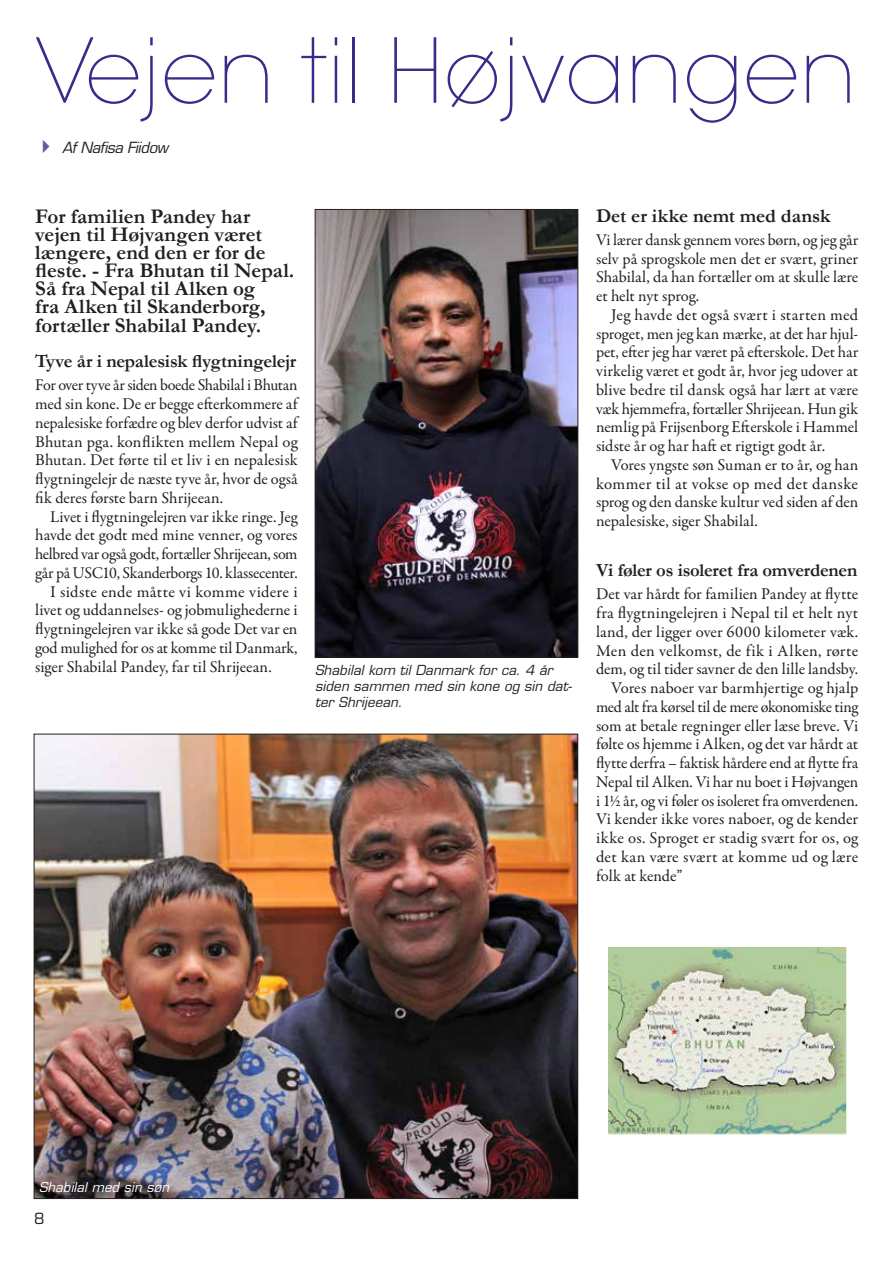
<style>
.page{position:relative;width:893px;height:1263px;background:#fff}
.page>*{position:absolute;margin:0;border:0;box-sizing:border-box;transform-origin:0 0}
.t1{font:200 88.5px "Avant Garde";letter-spacing:.01em;color:#362d8b}
.t2{font:700 21px/18.1px "Garamond";color:#231f20}
.t3{font:700 19.5px "Garamond";letter-spacing:-.005em;color:#231f20}
.t4{font:700 18.75px "Garamond";letter-spacing:-.01em;color:#231f20}
.t5{font:700 18.6px "Garamond";letter-spacing:-.015em;color:#231f20}
.t6{font:16.5px/18.8px "Garamond Premr Pro";letter-spacing:-.005em;color:#231f20;text-align:justify}
.t7{font:16.5px "Garamond Premr Pro";letter-spacing:.015em;color:#231f20}
.t8{font:italic 15px "Eurostile";letter-spacing:-.025em;color:#231f20}
.t9{font:15px "Eurostile";color:#231f20}
.t10{font:italic 13.5px/15.8px "Eurostile";letter-spacing:.01em;color:#231f20}
.t11{font:italic 13.35px "Eurostile";letter-spacing:.01em;color:#fff}
.s1{color:#6d57a5}
</style>
<div class="page">
<img style="left:36px;top:736px;width:540px;height:461px">
<img style="left:317px;top:211px;width:259px;height:445px">
<div style="left:315px;top:209px;width:263px;height:449px;border:1px solid #231f20"></div>
<img style="left:609px;top:948px;width:236px;height:184px">
<div style="left:607px;top:946px;width:240px;height:188px;border:1px solid #fff"></div>
<h1 class="t1" style="left:35px;top:19px;width:823px">Vejen til Højvangen</h1>
<p class="t8" style="left:35px;top:139px;width:134px"><span class="s1">✔</span> Af Nafisa Fiidow</p>
<p class="t2" style="left:35px;top:207px;width:261px">For familien Pandey har vejen til Højvangen været længere, end den er for de fleste. - Fra Bhutan til Nepal.<br>Så fra Nepal til Alken og<br>fra Alken til Skanderborg, fortæller Shabilal Pandey.</p>
<p class="t4" style="left:35px;top:349px;width:263px">Tyve år i nepalesisk flygtningelejr</p>
<p class="t6" style="left:35px;top:376px;width:264px">For over tyve år siden boede Shabilal i Bhutan med sin kone. De er begge efterkommere af nepalesiske forfædre og blev derfor udvist af Bhutan pga. konflikten mellem Nepal og Bhutan. Det førte til et liv i en nepalesisk flygtningelejr de næste tyve år, hvor de også fik deres første barn Shrijeean.</p>
<p class="t6" style="left:50px;top:507px;width:249px">Livet i flygtningelejren var ikke ringe. Jeg</p>
<p class="t6" style="left:35px;top:526px;width:264px">havde det godt med mine venner, og vores</p>
<p class="t6" style="left:35px;top:545px;width:264px">helbred var også godt, fortæller Shrijeean, som</p>
<p class="t6" style="left:35px;top:564px;width:264px">går på USC10, Skanderborgs 10. klassecenter.</p>
<p class="t7" style="left:50px;top:581px;width:249px">I sidste ende måtte vi komme videre i</p>
<p class="t6" style="left:35px;top:601px;width:264px">livet og uddannelses- og jobmulighederne i</p>
<p class="t6" style="left:35px;top:620px;width:264px">flygtningelejren var ikke så gode Det var en</p>
<p class="t6" style="left:35px;top:639px;width:264px">god mulighed for os at komme til Danmark,</p>
<p class="t6" style="left:35px;top:657px;width:238px">siger Shabilal Pandey, far til Shrijeean.</p>
<p class="t10" style="left:315px;top:662px;width:259px">Shabilal kom til Danmark for ca. 4 år siden sammen med sin kone og sin dat&shy;ter Shrijeean.</p>
<p class="t3" style="left:596px;top:202px;width:236px">Det er ikke nemt med dansk</p>
<p class="t6" style="left:596px;top:231px;width:264px">Vi lærer dansk gennem vores børn, og jeg går selv på sprogskole men det er svært, griner Shabilal, da han fortæller om at skulle lære et helt nyt sprog.</p>
<p class="t6" style="left:596px;top:306px;width:264px;text-indent:15px">Jeg havde det også svært i starten med sproget, men jeg kan mærke, at det har hjul&shy;pet, efter jeg har været på efterskole. Det har virkelig været et godt år, hvor jeg udover at blive bedre til dansk også har lært at være væk hjemmefra, fortæller Shrijeean. Hun gik nemlig på Frijsenborg Efterskole i Hammel sidste år og har haft et rigtigt godt år.</p>
<p class="t6" style="left:596px;top:456px;width:264px;text-indent:15px">Vores yngste søn Suman er to år, og han kommer til at vokse op med det danske sprog og den danske kultur ved siden af den nepalesiske, siger Shabilal.</p>
<p class="t5" style="left:596px;top:558px;width:263px">Vi føler os isoleret fra omverdenen</p>
<p class="t6" style="left:596px;top:585px;width:264px">Det var hårdt for familien Pandey at flytte</p>
<p class="t6" style="left:596px;top:604px;width:264px">fra flygtningelejren i Nepal til et helt nyt</p>
<p class="t6" style="left:596px;top:623px;width:264px">land, der ligger over 6000 kilometer væk.</p>
<p class="t6" style="left:596px;top:641px;width:264px">Men den velkomst, de fik i Alken, rørte</p>
<p class="t6" style="left:596px;top:660px;width:264px">dem, og til tider savner de den lille landsby.</p>
<p class="t6" style="left:611px;top:679px;width:249px">Vores naboer var barmhjertige og hjalp</p>
<p class="t6" style="left:596px;top:698px;width:264px">med alt fra kørsel til de mere økonomiske ting</p>
<p class="t6" style="left:596px;top:716px;width:264px">som at betale regninger eller læse breve. Vi</p>
<p class="t6" style="left:596px;top:735px;width:264px">følte os hjemme i Alken, og det var hårdt at</p>
<p class="t6" style="left:596px;top:754px;width:264px">flytte derfra – faktisk hårdere end at flytte fra</p>
<p class="t6" style="left:596px;top:773px;width:264px">Nepal til Alken. Vi har nu boet i Højvangen</p>
<p class="t6" style="left:596px;top:791px;width:264px">i 1½ år, og vi føler os isoleret fra omverdenen.</p>
<p class="t6" style="left:596px;top:810px;width:264px">Vi kender ikke vores naboer, og de kender</p>
<p class="t6" style="left:596px;top:829px;width:264px">ikke os. Sproget er stadig svært for os, og</p>
<p class="t6" style="left:596px;top:848px;width:264px">det kan være svært at komme ud og lære</p>
<p class="t6" style="left:596px;top:866px;width:88px">folk at kende”</p>
<p class="t11" style="left:39px;top:1179px;width:132px">Shabilal med sin søn</p>
<p class="t9" style="left:34px;top:1209px;width:12px">8</p>
</div>
